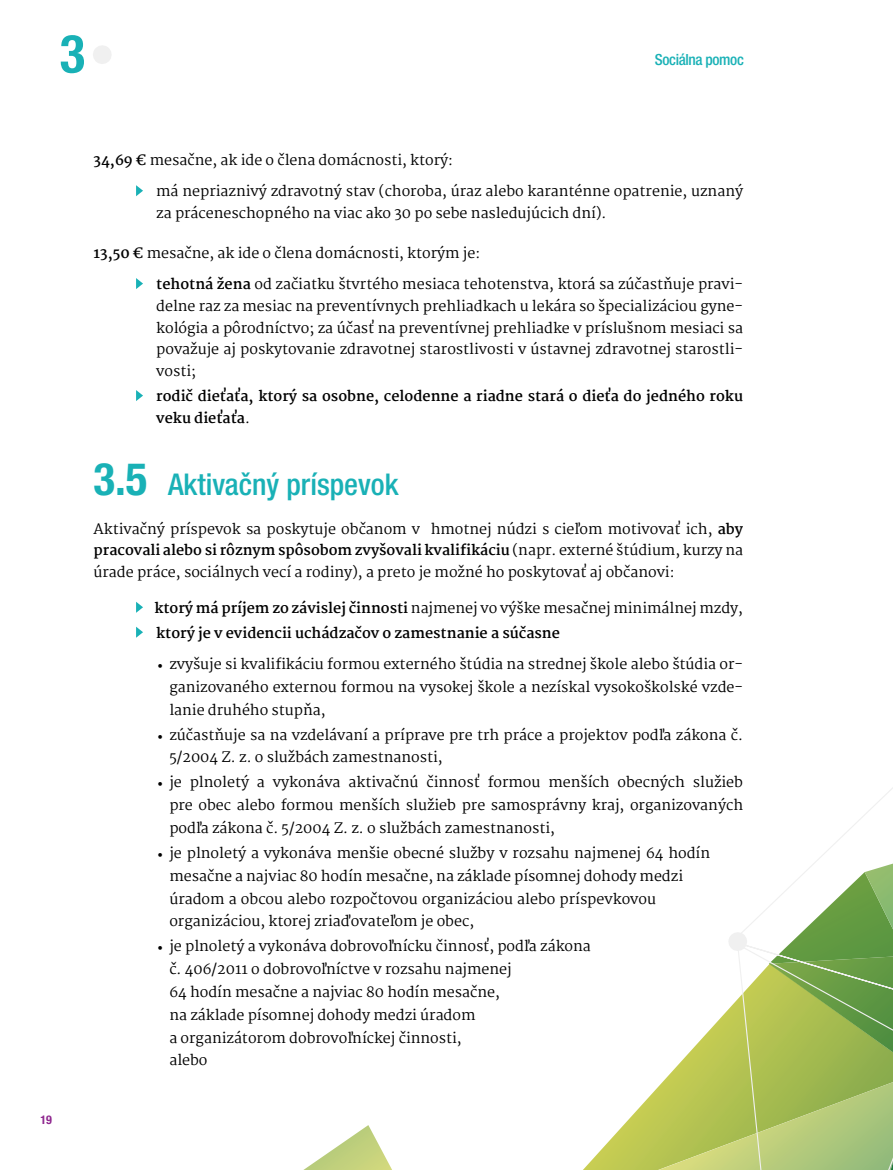
<style>
.page{position:relative;width:893px;height:1170px;background:#fff}
.page>*{position:absolute;margin:0;border:0;box-sizing:border-box;transform-origin:0 0}
.t1{font:700 condensed 52.8px "Helvetica Neue LT Pro";color:#19b1b6}
.t2{font:500 condensed 30px "Helvetica Neue LT Pro";color:#19b1b6}
.t3{font:500 condensed 15.45px "Helvetica Neue LT Pro";letter-spacing:-.025em;color:#19b1b6}
.t4{font:14.25px/22.8px "Martel";color:#000}
.t5{font:700 14.25px/21.8px "Martel";color:#000}
.t6{font:700 condensed 12px "Helvetica Neue LT Pro";color:#8f278f}
.s1{font-weight:700}
.s2{font-weight:400}
.s3{font-weight:700;font-size:45px}
.s4{font-family:"Minion Pro"}
</style>
<div class="page">
<svg style="left:305px;top:1125px;width:87px;height:44px"></svg>
<svg style="left:584px;top:1087px;width:74px;height:82px"></svg>
<svg style="left:136px;top:185px;width:7px;height:11px"></svg>
<svg style="left:136px;top:278px;width:7px;height:11px"></svg>
<svg style="left:136px;top:390px;width:7px;height:11px"></svg>
<svg style="left:136px;top:602px;width:7px;height:10px"></svg>
<svg style="left:136px;top:626px;width:7px;height:11px"></svg>
<svg style="left:658px;top:863px;width:235px;height:306px"></svg>
<svg style="left:93px;top:45px;width:18px;height:19px"></svg>
<h1 class="t1" style="left:60px;top:22px;width:27px">3</h1>
<p class="t3" style="left:655px;top:50px;width:90px">Sociálna pomoc</p>
<p class="t6" style="left:40px;top:1111px;width:13px">19</p>
<p class="t4" style="left:156px;top:144px;width:588px;line-height:31.3px;text-indent:-63px"><span class="s1">34,69 €</span> mesačne, ak ide o člena domácnosti, ktorý:<br>má nepriaznivý zdravotný stav (choroba, úraz alebo karanténne opatrenie, uznaný</p>
<p class="t4" style="left:156px;top:202px;width:452px">za práceneschopného na viac ako 30 po sebe nasledujúcich dní).</p>
<p class="t4" style="left:156px;top:237px;width:588px;line-height:31.3px;text-indent:-63px"><span class="s1">13,50 €</span> mesačne, ak ide o člena domácnosti, ktorým je:<br><span class="s1">tehotná žena</span> od začiatku štvrtého mesiaca tehotenstva, ktorá sa zúčastňuje pravi-</p>
<p class="t4" style="left:156px;top:295px;width:588px;line-height:21.8px;text-align:justify">delne raz za mesiac na preventívnych prehliadkach u lekára so špecializáciou gyne&shy;kológia a pôrodníctvo; za účasť na preventívnej prehliadke v príslušnom mesiaci sa považuje aj poskytovanie zdravotnej starostlivosti v ústavnej zdravotnej starostli&shy;vosti;</p>
<p class="t5" style="left:156px;top:385px;width:588px">rodič dieťaťa, ktorý sa osobne, celodenne a riadne stará o dieťa do jedného roku veku dieťaťa<span class="s2">.</span></p>
<h2 class="t2" style="left:94px;top:466px;width:307px"><span class="s3">3.5</span> Aktivačný príspevok</h2>
<p class="t4" style="left:94px;top:518px;width:651px;line-height:21.8px;text-align:justify">Aktivačný príspevok sa poskytuje občanom v hmotnej núdzi s cieľom motivovať ich, <span class="s1">aby pracovali alebo si rôznym spôsobom zvyšovali kvalifikáciu</span> (napr. externé štúdium, kurzy na úrade práce, sociálnych vecí a rodiny), a preto je možné ho poskytovať aj občanovi:</p>
<p class="t5" style="left:154px;top:595px;width:590px;line-height:24.9px">ktorý má príjem zo závislej činnosti <span class="s2">najmenej vo výške mesačnej minimálnej mzdy, </span>ktorý je v evidencii uchádzačov o zamestnanie a súčasne</p>
<p class="t4" style="left:169px;top:652px;width:575px;text-align:justify;text-indent:-12px"><span class="s4">•</span> zvyšuje si kvalifikáciu formou externého štúdia na strednej škole alebo štúdia or&shy;ganizovaného externou formou na vysokej škole a nezískal vysokoškolské vzde&shy;lanie druhého stupňa,</p>
<p class="t4" style="left:169px;top:723px;width:575px;text-indent:-12px"><span class="s4">•</span> zúčastňuje sa na vzdelávaní a príprave pre trh práce a projektov podľa zákona č.<br>5/2004 Z. z. o službách zamestnanosti,</p>
<p class="t4" style="left:169px;top:771px;width:575px;text-align:justify;text-indent:-12px"><span class="s4">•</span> je plnoletý a vykonáva aktivačnú činnosť formou menších obecných služieb pre obec alebo formou menších služieb pre samosprávny kraj, organizovaných podľa zákona č. 5/2004 Z. z. o službách zamestnanosti,</p>
<p class="t4" style="left:169px;top:841px;width:542px;text-indent:-12px"><span class="s4">•</span> je plnoletý a vykonáva menšie obecné služby v rozsahu najmenej 64 hodín mesačne a najviac 80 hodín mesačne, na základe písomnej dohody medzi úradom a obcou alebo rozpočtovou organizáciou alebo príspevkovou organizáciou, ktorej zriaďovateľom je obec,</p>
<p class="t4" style="left:169px;top:934px;width:423px;text-indent:-12px"><span class="s4">•</span> je plnoletý a vykonáva dobrovoľnícku činnosť, podľa zákona č. 406/2011 o dobrovoľníctve v rozsahu najmenej<br>64 hodín mesačne a najviac 80 hodín mesačne,<br>na základe písomnej dohody medzi úradom<br>a organizátorom dobrovoľníckej činnosti,<br>alebo</p>
</div>
